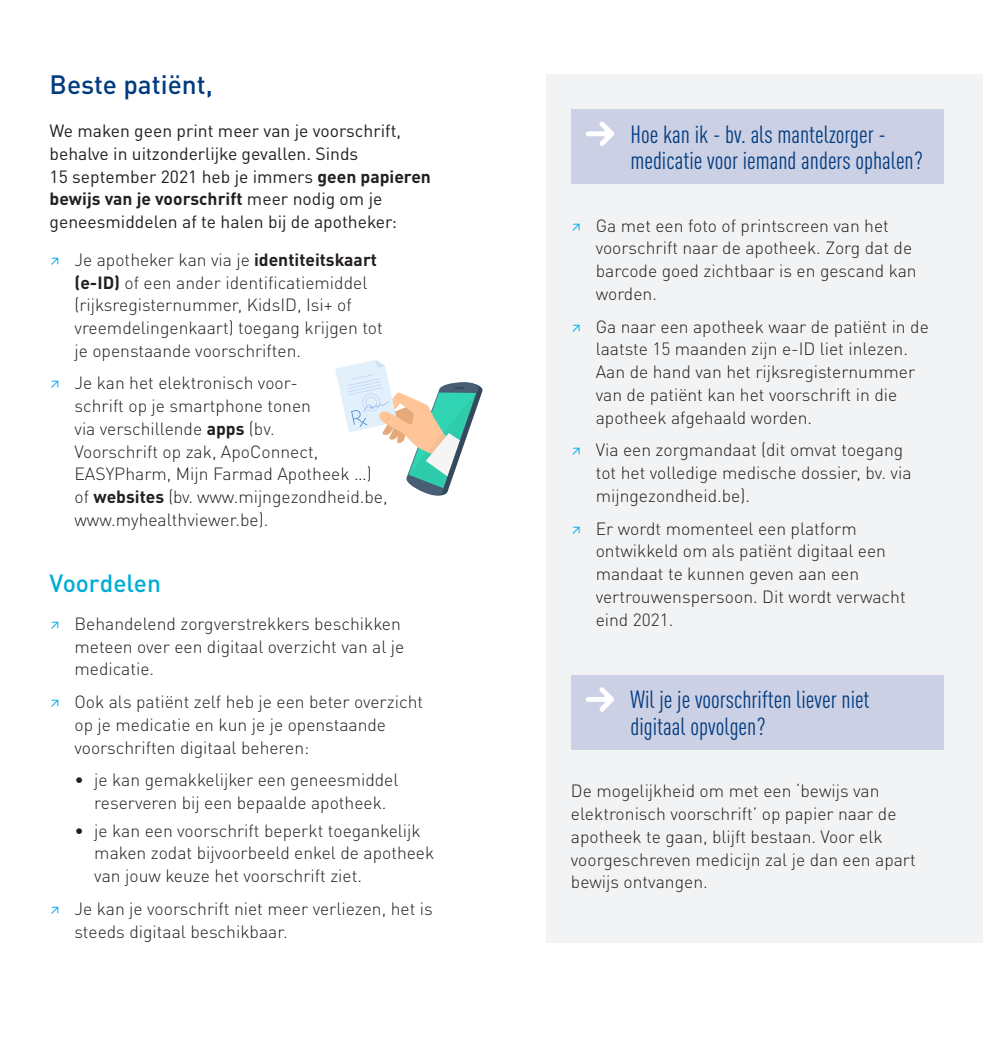
<style>
.page{position:relative;width:983px;height:1042px;background:#fff}
.page>*{position:absolute;margin:0;border:0;box-sizing:border-box;transform-origin:0 0}
.t1{font:500 26.25px "DINOT";color:#013b7f}
.Opsomming{font:condensed 24.5px/26.2px "DINOT";color:#013b7f}
.BINNEN-TITEL{font:500 24.5px "DINOT";letter-spacing:-.005em;color:#00acd5}
.t2{font:300 17.5px/22.8px "DINOT";color:#231f20}
.t3{font:17.5px/22.8px "DINOT";color:#231f20}
.s1{font-weight:700}
.s2{font-weight:400;font-stretch:condensed;color:#00aeef}
</style>
<div class="page">
<svg style="left:335px;top:360px;width:148px;height:136px"></svg>
<div style="left:546px;top:74px;width:436px;height:869px;background:#f2f3f4"></div>
<div style="left:570px;top:109px;width:373px;height:75px;background:#cbd0e4"></div>
<svg style="left:586px;top:121px;width:28px;height:25px"></svg>
<div style="left:570px;top:675px;width:373px;height:74px;background:#cbd0e4"></div>
<svg style="left:586px;top:687px;width:28px;height:25px"></svg>
<p class="t1" style="left:50px;top:68px;width:165px">Beste patiënt,</p>
<p class="t3" style="left:50px;top:119px;width:383px">We maken geen print meer van je voorschrift, behalve in uitzonderlijke gevallen. Sinds<br>15 september 2021 heb je immers <span class="s1">geen papieren bewijs van je voorschrift</span> meer nodig om je geneesmiddelen af te halen bij de apotheker:</p>
<p class="t2" style="left:74px;top:248px;width:310px;text-indent:-25px"><span class="s2">↗</span> Je apotheker kan via je <span class="s1">identiteitskaart (e-ID)</span> of een ander identificatiemiddel (rijksregisternummer, KidsID, Isi+ of vreemdelingenkaart) toegang krijgen tot je openstaande voorschriften.</p>
<p class="t2" style="left:74px;top:372px;width:314px;text-indent:-25px"><span class="s2">↗</span> Je kan het elektronisch voor-<br>schrift op je smartphone tonen<br>via verschillende <span class="s1">apps</span> (bv.<br>Voorschrift op zak, ApoConnect,<br>EASYPharm, Mijn Farmad Apotheek …) of <span class="s1">websites</span> (bv. www.mijngezondheid.be, www.myhealthviewer.be).</p>
<p class="BINNEN-TITEL" style="left:50px;top:568px;width:113px">Voordelen</p>
<p class="t2" style="left:74px;top:612px;width:331px;text-indent:-25px"><span class="s2">↗</span> Behandelend zorgverstrekkers beschikken meteen over een digitaal overzicht van al je medicatie.</p>
<p class="t2" style="left:74px;top:690px;width:350px;text-indent:-25px"><span class="s2">↗</span> Ook als patiënt zelf heb je een beter overzicht op je medicatie en kun je je openstaande voorschriften digitaal beheren:</p>
<p class="t2" style="left:74px;top:768px;width:325px;text-align:center">• je kan gemakkelijker een geneesmiddel reserveren bij een bepaalde apotheek.</p>
<p class="t2" style="left:94px;top:819px;width:341px;text-indent:-20px">• je kan een voorschrift beperkt toegankelijk maken zodat bijvoorbeeld enkel de apotheek van jouw keuze het voorschrift ziet.</p>
<p class="t2" style="left:74px;top:897px;width:360px;text-indent:-25px"><span class="s2">↗</span> Je kan je voorschrift niet meer verliezen, het is steeds digitaal beschikbaar.</p>
<p class="Opsomming" style="left:630px;top:121px;width:294px">Hoe kan ik - bv. als mantelzorger - medicatie voor iemand anders ophalen?</p>
<p class="t2" style="left:595px;top:214px;width:322px;text-indent:-25px"><span class="s2">↗</span> Ga met een foto of printscreen van het voorschrift naar de apotheek. Zorg dat de barcode goed zichtbaar is en gescand kan worden.</p>
<p class="t2" style="left:595px;top:315px;width:334px;text-indent:-25px"><span class="s2">↗</span> Ga naar een apotheek waar de patiënt in de laatste 15 maanden zijn e-ID liet inlezen.<br>Aan de hand van het rijksregisternummer van de patiënt kan het voorschrift in die apotheek afgehaald worden.</p>
<p class="t2" style="left:595px;top:438px;width:317px;text-indent:-25px"><span class="s2">↗</span> Via een zorgmandaat (dit omvat toegang tot het volledige medische dossier, bv. via mijngezondheid.be).</p>
<p class="t2" style="left:595px;top:517px;width:311px;text-indent:-25px"><span class="s2">↗</span> Er wordt momenteel een platform ontwikkeld om als patiënt digitaal een mandaat te kunnen geven aan een vertrouwenspersoon. Dit wordt verwacht eind 2021.</p>
<p class="Opsomming" style="left:630px;top:686px;width:240px">Wil je je voorschriften liever niet digitaal opvolgen?</p>
<p class="t2" style="left:570px;top:779px;width:346px">De mogelijkheid om met een ‘bewijs van elektronisch voorschrift’ op papier naar de apotheek te gaan, blijft bestaan. Voor elk voorgeschreven medicijn zal je dan een apart bewijs ontvangen.</p>
</div>
